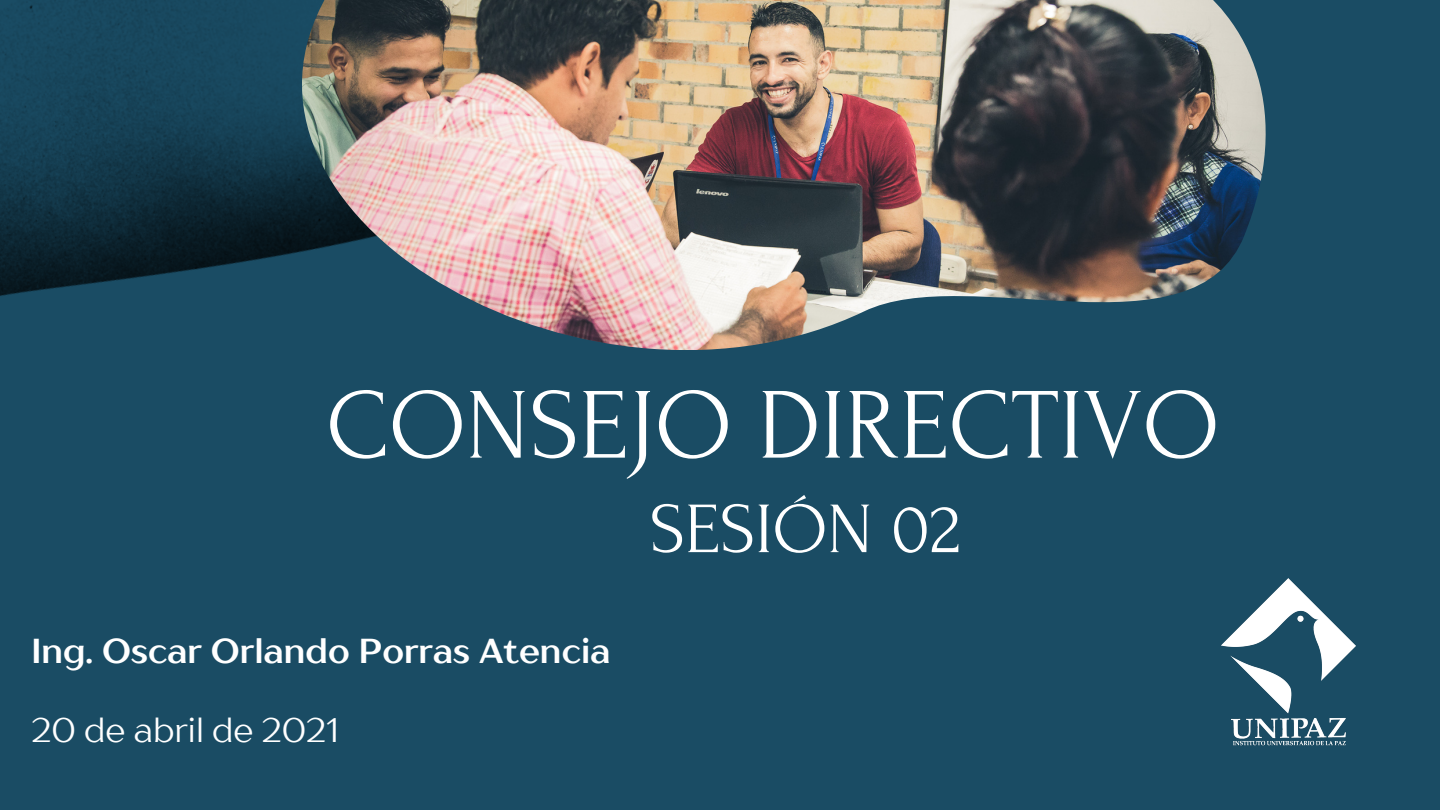
<style>
.page{position:relative;width:1440px;height:810px;background:#1a4c64}
.page>*{position:absolute;margin:0;border:0;box-sizing:border-box;transform-origin:0 0}
.t1{font:101px "Forum";color:#fff}
.t2{font:72px "Forum";color:#fff}
.t3{font:700 34.5px "TT Drugs";color:#fff}
.t4{font:34px "TT Drugs";color:#fff}
</style>
<div class="page">
<img style="left:0;top:0;width:302px;height:296px">
<img style="left:302px;top:0;width:964px;height:350px">
<img style="left:1221px;top:578px;width:135px;height:168px">
<p class="t1" style="left:326px;top:371px;width:895px">CONSEJO DIRECTIVO</p>
<p class="t2" style="left:650px;top:491px;width:312px">SESIÓN 02</p>
<p class="t3" style="left:31px;top:630px;width:581px">Ing. Oscar Orlando Porras Atencia</p>
<p class="t4" style="left:31px;top:709px;width:309px">20 de abril de 2021</p>
</div>
